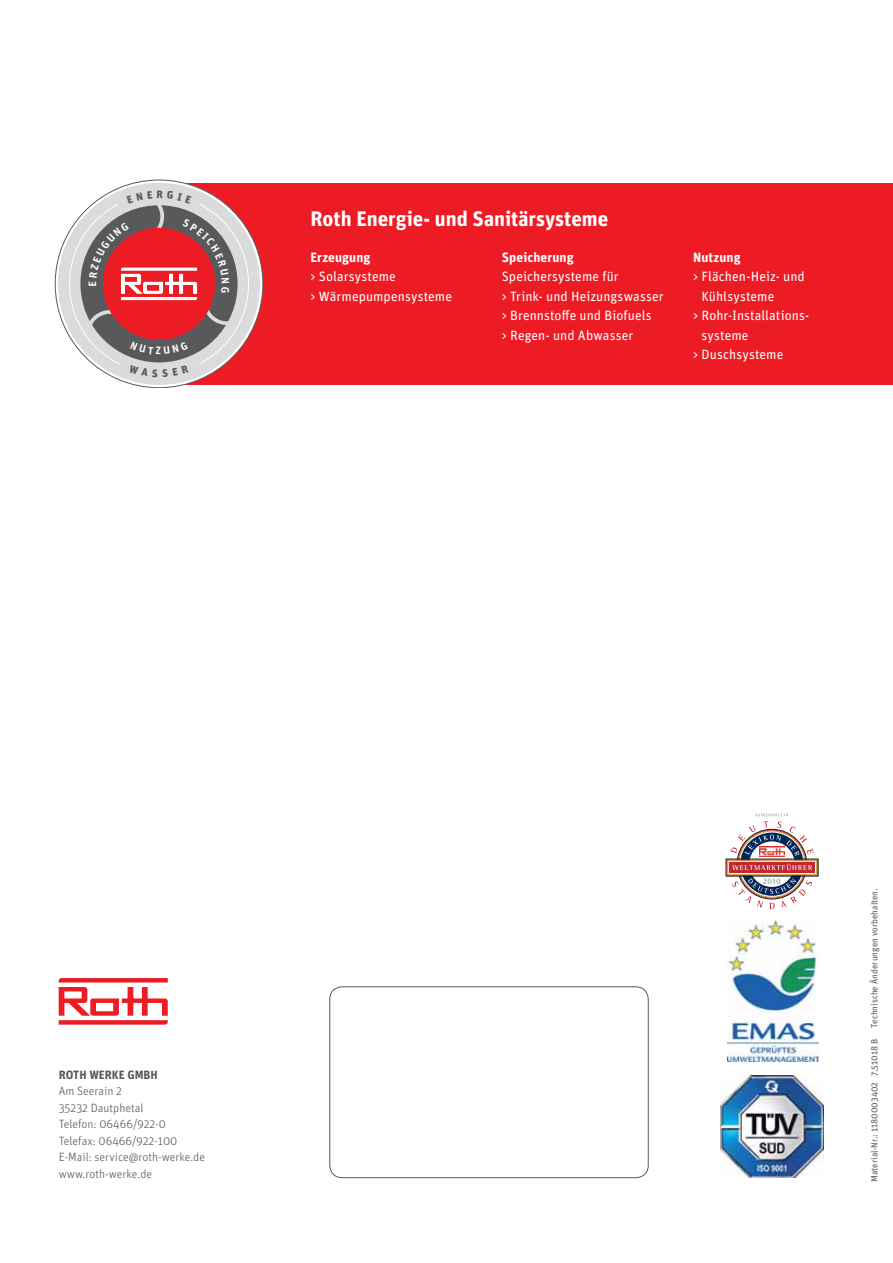
<style>
.page{position:relative;width:893px;height:1263px;background:#fff}
.page>*{position:absolute;margin:0;border:0;box-sizing:border-box;transform-origin:0 0}
.t1{font:700 21px "Unit OT";color:#fff}
.t2{font:13.5px/19.5px "Unit OT";letter-spacing:.005em;color:#fff}
.t3{font:700 13.5px "Unit OT";letter-spacing:.005em;color:#fff}
.t4{font:300 12px/16.5px "Unit OT";color:#58595b}
.t5{font:700 12px "Unit OT";color:#58595b}
.t6{font:9px "Unit OT";color:#58595b}
</style>
<div class="page">
<svg style="left:59px;top:978px;width:109px;height:47px"></svg>
<div style="left:330px;top:986px;width:318px;height:192px;border:1px solid #58595b;border-radius:13px"></div>
<div style="left:166px;top:183px;width:727px;height:202px;background:#ed1c24"></div>
<svg style="left:55px;top:180px;width:208px;height:208px"></svg>
<div style="left:58px;top:183px;width:202px;height:202px;background:#d9dbdc;border-radius:50%"></div>
<img style="left:721px;top:1075px;width:102px;height:103px">
<img style="left:727px;top:920px;width:92px;height:141px">
<svg style="left:749px;top:841px;width:46px;height:46px"></svg>
<div style="left:725px;top:858px;width:94px;height:18px;border:1px solid #001722"></div>
<div style="left:726px;top:859px;width:92px;height:17px;border:1px solid #c02735"></div>
<div style="left:727px;top:860px;width:90px;height:15px;border:1px solid #da9e3b"></div>
<svg style="left:732px;top:878px;width:80px;height:31px"></svg>
<svg style="left:730px;top:813px;width:84px;height:43px"></svg>
<div style="left:729px;top:862px;width:86px;height:11px;background:#c02735"></div>
<svg style="left:732px;top:864px;width:80px;height:6px"></svg>
<img style="left:760px;top:847px;width:24px;height:9px">
<svg style="left:69px;top:191px;width:180px;height:186px"></svg>
<h1 class="t1" style="left:310px;top:211px;width:299px">Roth Energie- und Sanitärsysteme</h1>
<p class="t3" style="left:310px;top:252px;width:62px">Erzeugung</p>
<p class="t2" style="left:310px;top:268px;width:143px">&gt; Solarsysteme<br>&gt; Wärmepumpensysteme</p>
<p class="t3" style="left:502px;top:252px;width:73px">Speicherung</p>
<p class="t2" style="left:502px;top:268px;width:163px">Speichersysteme für<br>&gt; Trink- und Heizungswasser &gt; Brennstoffe und Biofuels<br>&gt; Regen- und Abwasser</p>
<p class="t3" style="left:693px;top:252px;width:49px">Nutzung</p>
<p class="t2" style="left:693px;top:268px;width:113px">&gt; Flächen-Heiz- und</p>
<p class="t2" style="left:701px;top:288px;width:74px">Kühlsysteme</p>
<p class="t2" style="left:693px;top:307px;width:118px">&gt; Rohr-Installations -</p>
<p class="t2" style="left:701px;top:327px;width:48px">systeme</p>
<p class="t2" style="left:693px;top:346px;width:92px">&gt; Duschsysteme</p>
<p class="t5" style="left:59px;top:1070px;width:101px">ROTH WERKE GMBH</p>
<p class="t4" style="left:59px;top:1084px;width:148px">Am Seerain 2<br>35232 Dautphetal<br>Telefon: 06466/922-0<br>Telefax: 06466/922-100<br>E-Mail: service@roth-werke.de www.roth-werke.de</p>
<p class="t6" style="left:871px;top:1182px;width:295px;rotate:-90deg">Material-Nr.: 1180003402 7.51018 B Technische Änderungen vorbehalten.</p>
</div>
